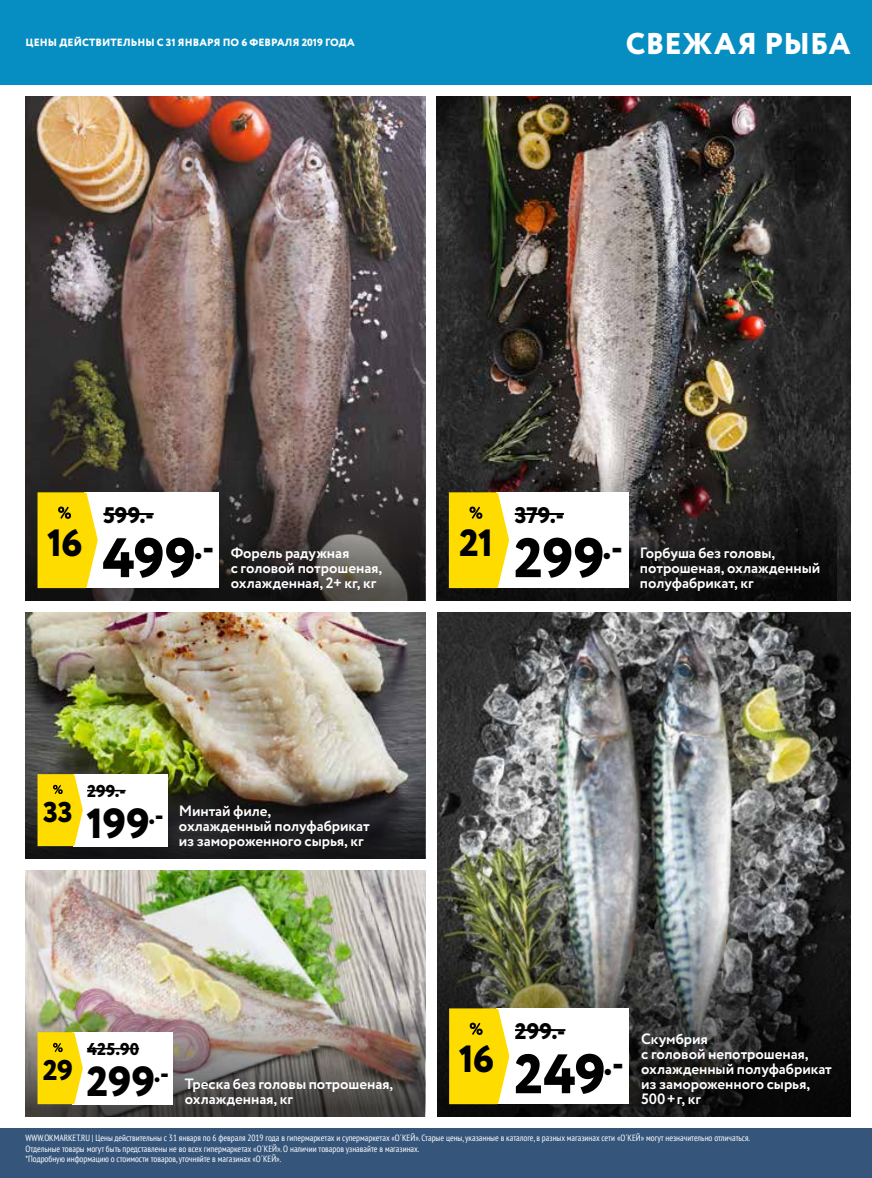
<style>
.page{position:relative;width:872px;height:1178px;background:#fff}
.page>*{position:absolute;margin:0;border:0;box-sizing:border-box;transform-origin:0 0}
.t1{font:800 55.5px "Circe";color:#000}
.t2{font:800 42px "Circe";color:#000}
.t3{font:800 37.95px "Circe";color:#000}
.t4{font:800 30px "Circe";letter-spacing:.01em;color:#fff}
.t5{font:800 28.5px "Circe";color:#000}
.t6{font:800 22.5px "Circe";letter-spacing:.005em;color:#000}
.t7{font:800 17.1px "Circe";letter-spacing:.01em;color:#000}
.t8{font:700 15px/15px "Circe";letter-spacing:-.005em;color:#fff}
.t9{font:800 10.5px "Circe";letter-spacing:.01em;color:#fff}
.t10{font:condensed 9px/10.5px "PT Sans";color:#fff}
</style>
<div class="page">
<img style="left:26px;top:96px;width:399px;height:336px">
<img style="left:437px;top:96px;width:413px;height:504px">
<img style="left:437px;top:612px;width:413px;height:258px">
<img style="left:437px;top:870px;width:413px;height:246px">
<svg style="left:26px;top:432px;width:399px;height:168px;background:#423b38"></svg>
<svg style="left:437px;top:432px;width:399px;height:168px;background:#2f2d2a"></svg>
<img style="left:26px;top:870px;width:399px;height:114px">
<img style="left:26px;top:612px;width:399px;height:150px">
<img style="left:26px;top:984px;width:399px;height:132px">
<img style="left:26px;top:762px;width:399px;height:96px">
<div style="left:73px;top:774px;width:94px;height:72px;background:#fff"></div>
<hr style="left:87px;top:790px;width:39px;height:1px;background:#000">
<svg style="left:38px;top:774px;width:45px;height:72px;background:#fbdc19"></svg>
<div style="left:73px;top:1032px;width:100px;height:72px;background:#fff"></div>
<hr style="left:87px;top:1048px;width:52px;height:1px;background:#000">
<svg style="left:38px;top:1032px;width:45px;height:72px;background:#fbdc19"></svg>
<div style="left:0;top:1128px;width:872px;height:50px;background:#35557b"></div>
<div style="left:85px;top:492px;width:134px;height:96px;background:#fff"></div>
<hr style="left:103px;top:513px;width:51px;height:2px;background:#000">
<svg style="left:38px;top:492px;width:60px;height:96px;background:#fbdb19"></svg>
<div style="left:496px;top:492px;width:132px;height:96px;background:#fff"></div>
<hr style="left:515px;top:513px;width:49px;height:2px;background:#000">
<svg style="left:449px;top:492px;width:60px;height:96px;background:#fbdb17"></svg>
<div style="left:496px;top:1008px;width:133px;height:96px;background:#fff"></div>
<hr style="left:515px;top:1029px;width:50px;height:2px;background:#000">
<svg style="left:449px;top:1008px;width:60px;height:96px;background:#fadb16"></svg>
<div style="left:0;top:0;width:872px;height:84px;background:#068ec2"></div>
<p class="t9" style="left:26px;top:35px;width:330px">ЦЕНЫ ДЕЙСТВИТЕЛЬНЫ С 31 ЯНВАРЯ ПО 6 ФЕВРАЛЯ 2019 ГОДА</p>
<h3 class="t4" style="left:626px;top:23px;width:226px">СВЕЖАЯ РЫБА</h3>
<h3 class="t6" style="left:103px;top:500px;width:52px">599.-</h3>
<h3 class="t6" style="left:515px;top:500px;width:51px">379.-</h3>
<h3 class="t3" style="left:47px;top:517px;width:37px">16</h3>
<h1 class="t1" style="left:514px;top:520px;width:110px">299<sup>.-</sup></h1>
<h3 class="t3" style="left:459px;top:517px;width:36px">21</h3>
<h1 class="t1" style="left:103px;top:520px;width:113px">499<sup>.-</sup></h1>
<h3 class="t8" style="left:231px;top:546px;width:120px">Форель радужная</h3>
<h3 class="t8" style="left:231px;top:561px;width:153px">с головой потрошеная, охлажденная, 2+ кг, кг</h3>
<h3 class="t8" style="left:640px;top:546px;width:182px">Горбуша без головы, потрошеная, охлажденный полуфабрикат, кг</h3>
<h3 class="t7" style="left:87px;top:780px;width:40px">299.-</h3>
<h3 class="t5" style="left:43px;top:793px;width:31px">33</h3>
<h3 class="t8" style="left:179px;top:804px;width:192px">Минтай филе,<br>охлажденный полуфабрикат из замороженного сырья, кг</h3>
<h2 class="t2" style="left:86px;top:795px;width:79px">199<sup>.-</sup></h2>
<h3 class="t6" style="left:515px;top:1016px;width:52px">299.-</h3>
<h3 class="t3" style="left:459px;top:1033px;width:37px">16</h3>
<h3 class="t8" style="left:641px;top:1032px;width:192px">Скумбрия<br>с головой непотрошеная, охлажденный полуфабрикат из замороженного сырья,<br>500+г, кг</h3>
<p class="t10" style="left:26px;top:1132px;width:726px">WWW.OKMARKET.RU | Цены действительны с 31 января по 6 февраля 2019 года в гипермаркетах и супермаркетах «О´КЕЙ». Старые цены, указанные в каталоге, в разных магазинах сети «О´КЕЙ» могут незначительно отличаться.<br>Отдельные товары могут быть представлены не во всех гипермаркетах «О´КЕЙ». О наличии товаров узнавайте в магазинах.<br>*Подробную информацию о стоимости товаров, уточняйте в магазинах «О´КЕЙ».</p>
<h3 class="t7" style="left:87px;top:1038px;width:54px">425.90</h3>
<h1 class="t1" style="left:514px;top:1036px;width:111px">249<sup>.-</sup></h1>
<h3 class="t5" style="left:43px;top:1051px;width:32px">29</h3>
<h2 class="t2" style="left:86px;top:1053px;width:84px">299<sup>.-</sup></h2>
<h3 class="t8" style="left:185px;top:1077px;width:210px">Треска без головы потрошеная, охлажденная, кг</h3>
</div>
